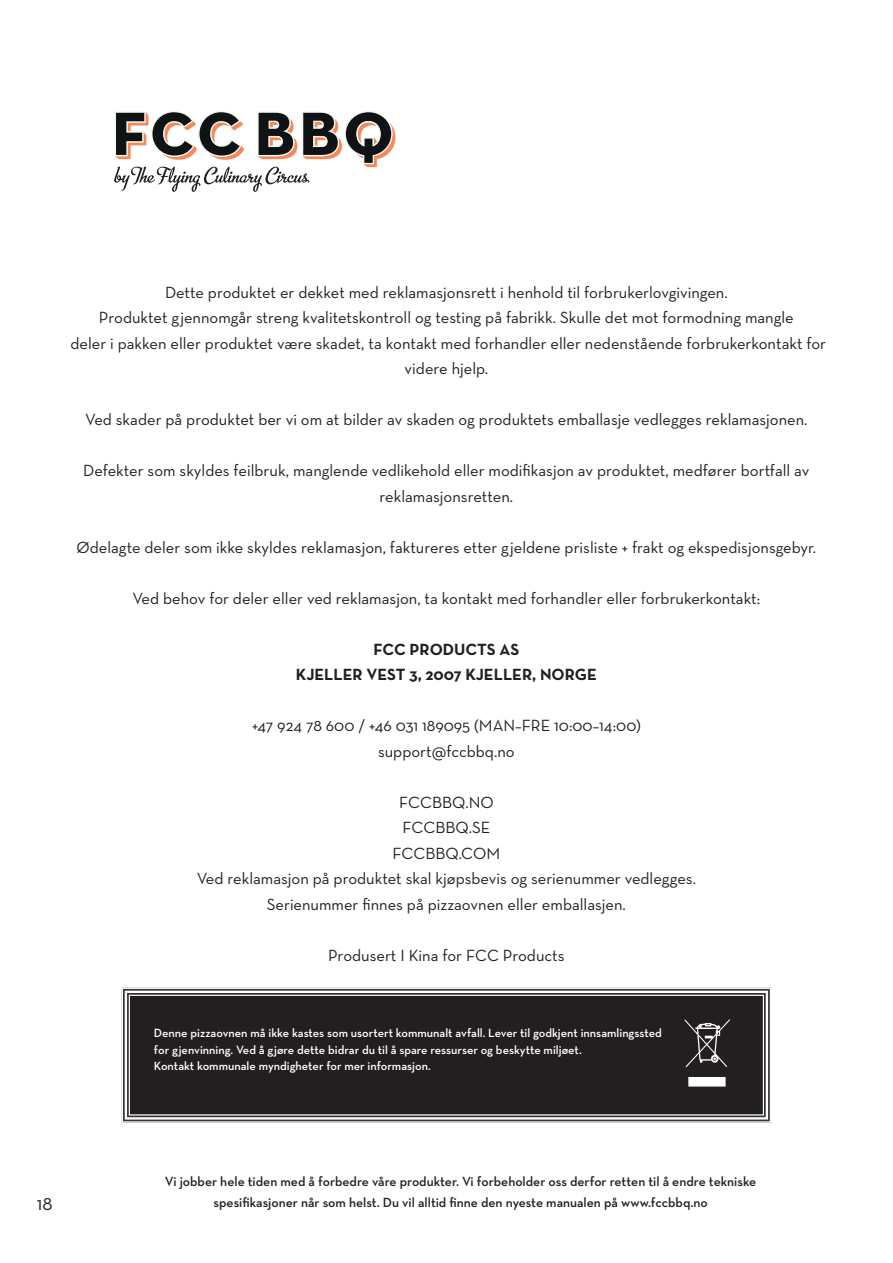
<style>
.page{position:relative;width:893px;height:1263px;background:#fff}
.page>*{position:absolute;margin:0;border:0;box-sizing:border-box;transform-origin:0 0}
.t1{font:19.5px "Neutra Text";color:#231f20}
.komponenenter{font:16.5px/25.5px "Neutra Text";color:#231f20;text-align:center}
.komponenenter-2{font:700 16.5px "Neutra Text";color:#231f20}
.tabelltekst{font:600 13.5px/21px "Neutra Text";color:#231f20;text-align:center}
.advarseltekst_negativ{font:600 12.15px/16.2px "Neutra Text";color:#fff}
</style>
<div class="page">
<svg style="left:121px;top:987px;width:650px;height:136px;background:#2e2a2b"></svg>
<div style="left:125px;top:991px;width:643px;height:128px;border:2px solid #fff"></div>
<div style="left:129px;top:995px;width:635px;height:120px;border:1px solid #fff"></div>
<svg style="left:685px;top:1019px;width:45px;height:67px"></svg>
<svg style="left:114px;top:111px;width:281px;height:81px"></svg>
<p class="komponenenter" style="left:71px;top:279px;width:757px">Dette produktet er dekket med reklamasjonsrett i henhold til forbrukerlovgivingen.<br>Produktet gjennomgår streng kvalitetskontroll og testing på fabrikk. Skulle det mot formodning mangle<br>deler i pakken eller produktet være skadet, ta kontakt med forhandler eller nedenstående forbrukerkontakt for videre hjelp.</p>
<p class="komponenenter" style="left:85px;top:406px;width:724px">Ved skader på produktet ber vi om at bilder av skaden og produktets emballasje vedlegges reklamasjonen.</p>
<p class="komponenenter" style="left:83px;top:457px;width:728px">Defekter som skyldes feilbruk, manglende vedlikehold eller modifikasjon av produktet, medfører bortfall av</p>
<p class="komponenenter" style="left:379px;top:483px;width:135px">reklamasjonsretten.</p>
<p class="komponenenter" style="left:77px;top:534px;width:741px">Ødelagte deler som ikke skyldes reklamasjon, faktureres etter gjeldene prisliste + frakt og ekspedisjonsgebyr.</p>
<p class="komponenenter" style="left:132px;top:585px;width:629px">Ved behov for deler eller ved reklamasjon, ta kontakt med forhandler eller forbrukerkontakt:</p>
<p class="komponenenter-2" style="left:374px;top:639px;width:147px">FCC PRODUCTS AS</p>
<p class="komponenenter-2" style="left:296px;top:664px;width:302px">KJELLER VEST 3, 2007 KJELLER, NORGE</p>
<p class="komponenenter" style="left:252px;top:712px;width:390px">+47 924 78 600 / +46 031 189095 (MAN–FRE 10:00–14:00)</p>
<p class="komponenenter" style="left:378px;top:738px;width:138px">support@fccbbq.no</p>
<p class="komponenenter" style="left:399px;top:789px;width:96px">FCCBBQ.NO</p>
<p class="komponenenter" style="left:402px;top:814px;width:90px">FCCBBQ.SE</p>
<p class="komponenenter" style="left:392px;top:840px;width:109px">FCCBBQ.COM</p>
<p class="komponenenter" style="left:197px;top:865px;width:501px">Ved reklamasjon på produktet skal kjøpsbevis og serienummer vedlegges.<br>Serienummer finnes på pizzaovnen eller emballasjen.</p>
<p class="komponenenter" style="left:328px;top:942px;width:238px">Produsert I Kina for FCC Products</p>
<p class="advarseltekst_negativ" style="left:154px;top:1025px;width:509px">Denne pizzaovnen må ikke kastes som usortert kommunalt avfall. Lever til godkjent innsamlingssted for gjenvinning. Ved å gjøre dette bidrar du til å spare ressurser og beskytte miljøet.<br>Kontakt kommunale myndigheter for mer informasjon.</p>
<p class="t1" style="left:37px;top:1191px;width:17px">18</p>
<p class="tabelltekst" style="left:165px;top:1170px;width:593px">Vi jobber hele tiden med å forbedre våre produkter. Vi forbeholder oss derfor retten til å endre tekniske spesifikasjoner når som helst. Du vil alltid finne den nyeste manualen på www.fccbbq.no</p>
</div>
